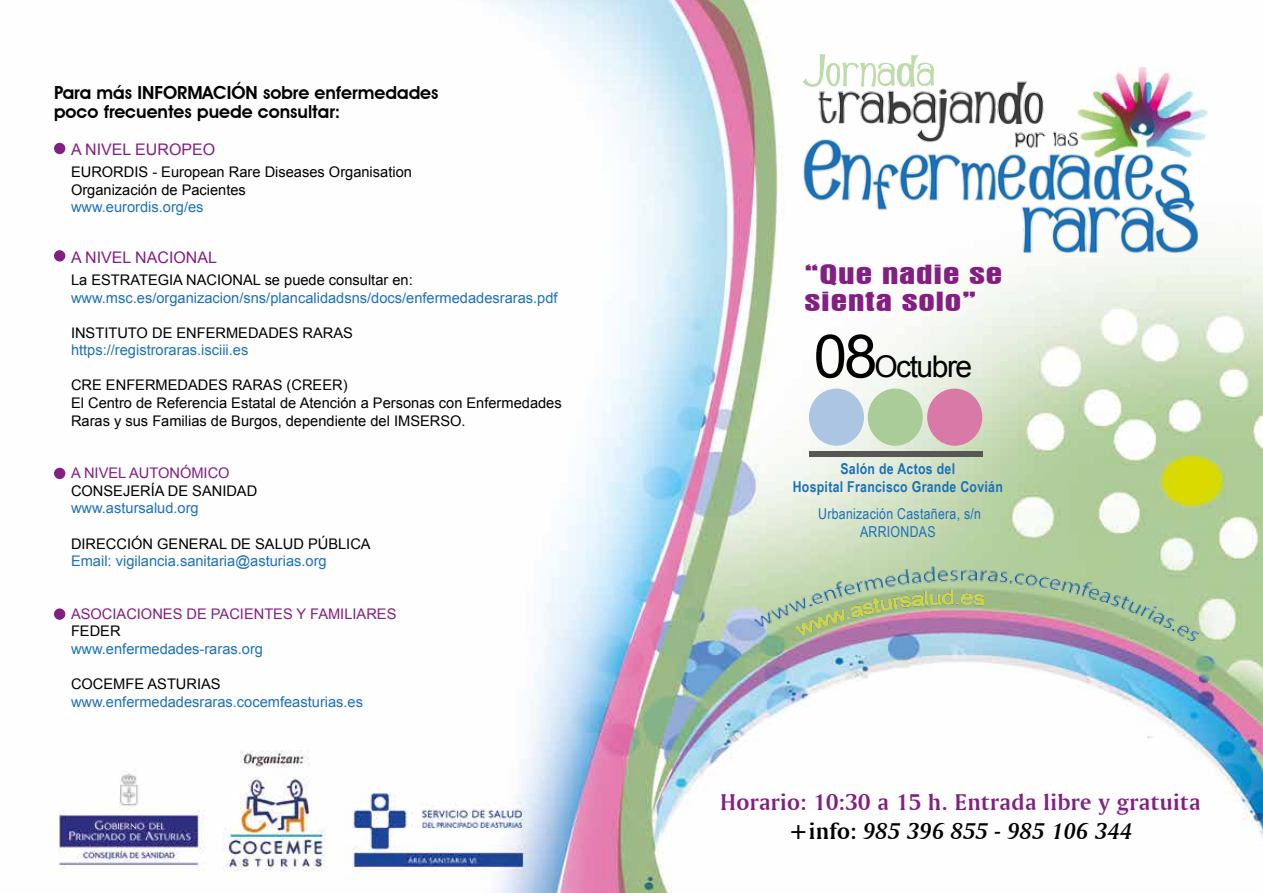
<style>
.page{position:relative;width:1263px;height:893px;background:#fff}
.page>*{position:absolute;margin:0;border:0;box-sizing:border-box;transform-origin:0 0}
.t1{font:30px "Arial";color:#000}
.t2{font:700 condensed 28.2px/27px "Aurora BT";color:#831f82;scale:1.45 1}
.t3{font:24px "Amerigo BT Bold A";letter-spacing:.02em;color:#831f82}
.t4{font:24px "Amerigo BT Bold Italic A";letter-spacing:.02em;color:#000}
.t5{font:600 18px/19.5px "Avant Garde IT Cby BT";color:#000}
.t6{font:16.05px "Arial";color:#831f82}
.t7{font:700 15px/18px "Arial Narrow";letter-spacing:.02em;color:#1d70b8;text-align:center}
.t8{font:15px/18px "Arial Narrow";letter-spacing:.02em;color:#1d70b8;text-align:center}
.t9{font:14.7px/17.5px "Arial";color:#000}
.t10{font:14.7px "Arial";color:#1d70b8}
.t11{font:14.7px "Arial";color:#831f82}
.s1{font-size:60px}
.s2{font-family:"Amerigo BT Bold A"}
</style>
<div class="page">
<img style="left:50px;top:0;width:1213px;height:893px">
<img style="left:1076px;top:67px;width:133px;height:95px">
<img style="left:803px;top:73px;width:395px;height:194px">
<svg style="left:803px;top:54px;width:131px;height:33px"></svg>
<div style="left:54px;top:143px;width:11px;height:11px;background:#831f82;border-radius:50%"></div>
<div style="left:54px;top:250px;width:11px;height:11px;background:#831f82;border-radius:50%"></div>
<img style="left:754px;top:567px;width:445px;height:74px">
<img style="left:795px;top:590px;width:188px;height:45px">
<div style="left:809px;top:389px;width:55px;height:57px;background:#acc5e2;border-radius:50%"></div>
<div style="left:868px;top:389px;width:55px;height:57px;background:#aacc98;border-radius:50%"></div>
<div style="left:927px;top:389px;width:55px;height:57px;background:#d879a7;border-radius:50%"></div>
<div style="left:809px;top:451px;width:173px;height:6px;background:#575756"></div>
<div style="left:54px;top:468px;width:11px;height:11px;background:#831f82;border-radius:50%"></div>
<div style="left:54px;top:608px;width:11px;height:12px;background:#831f82;border-radius:50%"></div>
<p class="t5" style="left:54px;top:82px;width:386px">Para más INFORMACIÓN sobre enfermedades poco frecuentes puede consultar:</p>
<p class="t6" style="left:71px;top:139px;width:146px">A nivel europeo</p>
<p class="t9" style="left:71px;top:163px;width:12px">EUROR</p>
<p class="t9" style="left:71px;top:163px;width:342px;text-indent:53px">DI S - European Rare Diseases Organisation<br>Organización de Pacientes</p>
<p class="t10" style="left:71px;top:198px;width:134px">www.eurordis.org/es</p>
<p class="t6" style="left:71px;top:247px;width:147px">A nivel Nacional</p>
<p class="t9" style="left:71px;top:271px;width:343px">La Estrategia Nacional se puede consultar en:</p>
<p class="t10" style="left:71px;top:288px;width:489px">www.msc.es/organizacion/sns/plancalidadsns/docs/enfermedadesraras.pdf</p>
<p class="t9" style="left:71px;top:324px;width:188px">I nstituto de enfermedad</p>
<p class="t9" style="left:279px;top:324px;width:65px">es raras</p>
<p class="t10" style="left:71px;top:341px;width:179px">https://registroraras.isciii.es</p>
<p class="t9" style="left:71px;top:377px;width:11px">CRE</p>
<p class="t9" style="left:106px;top:377px;width:11px">ENFERME</p>
<p class="t9" style="left:178px;top:377px;width:125px">DADES RARAS (CREER</p>
<p class="t9" style="left:71px;top:377px;width:492px;text-indent:272px">)<br>El Centro de Referencia Estatal de Atención a Personas con Enfermedades<br>Raras y sus Familias de Burgos, dependiente del I mserso.</p>
<p class="t11" style="left:71px;top:464px;width:160px">A nivel autonómico</p>
<p class="t9" style="left:71px;top:482px;width:167px">Consejería de sanidad</p>
<p class="t10" style="left:71px;top:499px;width:129px">www.astursalud.org</p>
<p class="t9" style="left:71px;top:535px;width:300px">Dirección general de salud pública</p>
<p class="t10" style="left:71px;top:551px;width:257px">Email: vigilancia.sanitaria@asturias.org</p>
<p class="t11" style="left:71px;top:604px;width:324px">Asociaciones d e pacientes y familiares</p>
<p class="t9" style="left:71px;top:623px;width:51px">feder</p>
<p class="t10" style="left:71px;top:639px;width:194px">www.enfermedades-raras.org</p>
<p class="t9" style="left:71px;top:675px;width:141px">Cocemfe asturias</p>
<p class="t10" style="left:71px;top:692px;width:294px">www.enfermedadesraras.cocemfeasturias.es</p>
<h2 class="t2" style="left:804px;top:261px;width:138px">“Que nadie se sienta solo”</h2>
<h1 class="t1" style="left:814px;top:347px;width:160px"><span class="s1">08</span>Octubre</h1>
<p class="t7" style="left:793px;top:459px;width:212px">Salón de Actos del<br>Hospital Francisco Grande Covián</p>
<p class="t8" style="left:818px;top:505px;width:164px">Urbanización Castañera, s/n<br>ARRIONDAS</p>
<h3 class="t3" style="left:720px;top:787px;width:481px">Horario: 10:30 a 15 h. Entrada libre y gratuita</h3>
<h3 class="t4" style="left:788px;top:816px;width:345px"><span class="s2">+info:</span> 985 396 855 - 985 106 344</h3>
</div>
